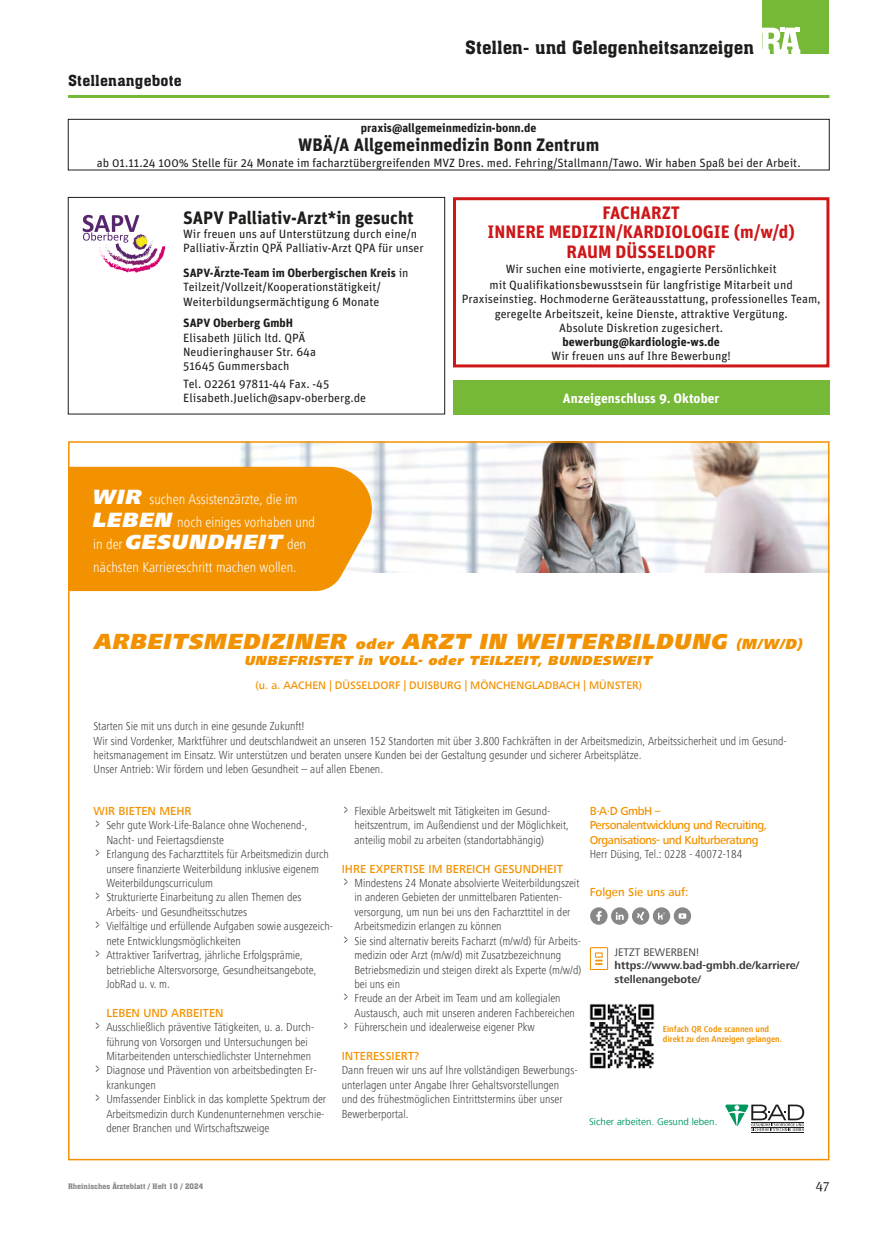
<style>
.page{position:relative;width:872px;height:1234px;background:#fff}
.page>*{position:absolute;margin:0;border:0;box-sizing:border-box;transform-origin:0 0}
.t1{font:italic 900 22.5px "Frutiger Next Com";letter-spacing:.05em;color:#f39200}
.t2{font:italic 900 21.15px "Frutiger Next Com";letter-spacing:.05em;color:#fff}
.t3{font:700 18px "Unit Pro";color:#1d1d1b}
.t4{font:700 18px/19.5px "Unit Pro";color:#cd1719;text-align:center}
.t5{font:18px "Aachen BT";color:#1d1d1b}
.t6{font:15px "Aachen BT";letter-spacing:.01em;color:#1d1d1b}
.t7{font:300 condensed 14.55px/22.5px "Frutiger Next Com";color:#fff}
.t8{font:italic 900 13.5px "Frutiger Next Com";letter-spacing:.05em;color:#f39200}
.t9{font:700 13.5px "Unit Pro";color:#fff}
.t10{font:13.5px "Meta Serif Pro";color:#1d1d1b}
.t11{font:300 condensed 12px/14.4px "Frutiger Next Com";color:#3c3c3b}
.t12{font:12px/14.2px "Unit Pro";color:#1d1d1b}
.t13{font:500 12px "Frutiger Next Com";color:#f39200}
.t14{font:700 12px "Unit Pro";color:#1d1d1b}
.t15{font:500 12px/14.4px "Frutiger Next Com";letter-spacing:-.035em;color:#f39200}
.t16{font:500 11.25px "Frutiger Next Com";color:#f39200}
.t17{font:700 11.25px/13.5px "Frutiger Next Com";color:#3c3c3b}
.t18{font:11.25px "Frutiger Next Com";color:#3c3c3b}
.t19{font:9.9px "Frutiger Next Com";color:#00975f}
.t20{font:700 condensed 9px/10.8px "Frutiger Next Com";color:#f39200}
.t21{font:7.5px "Aachen BT";color:#878787}
.s1{font-weight:700}
.s2{font-weight:900;font-style:italic;font-stretch:normal;font-size:21.15px}
.s3{font-weight:300;font-style:normal;font-stretch:condensed;font-size:14.55px}
.s4{font-size:15px}
</style>
<div class="page">
<div style="left:762px;top:0;width:67px;height:54px;background:#76b837"></div>
<svg style="left:762px;top:28px;width:38px;height:26px"></svg>
<hr style="left:68px;top:95px;width:761px;height:3px;background:#76b837">
<div style="left:68px;top:119px;width:761px;height:51px;border:1px solid #1d1d1b"></div>
<svg style="left:83px;top:215px;width:83px;height:58px"></svg>
<div style="left:68px;top:197px;width:377px;height:217px;border:1px solid #1d1d1b"></div>
<div style="left:453px;top:197px;width:376px;height:170px;border:3px solid #cd1719"></div>
<div style="left:453px;top:380px;width:376px;height:34px;background:#76b837"></div>
<img style="left:240px;top:444px;width:586px;height:128px">
<div style="left:68px;top:466px;width:304px;height:125px;background:#f39200"></div>
<hr style="left:751px;top:1131px;width:52px;height:1px;background:#1d1d1b">
<svg style="left:725px;top:1104px;width:79px;height:26px"></svg>
<div style="left:590px;top:907px;width:17px;height:17px;background:#878787;border-radius:50%"></div>
<svg style="left:596px;top:911px;width:5px;height:9px"></svg>
<svg style="left:611px;top:907px;width:17px;height:17px"></svg>
<svg style="left:616px;top:912px;width:7px;height:7px"></svg>
<div style="left:632px;top:907px;width:17px;height:17px;background:#878787;border-radius:50%"></div>
<svg style="left:637px;top:911px;width:7px;height:9px"></svg>
<div style="left:673px;top:907px;width:18px;height:17px;background:#878787;border-radius:50%"></div>
<svg style="left:678px;top:913px;width:8px;height:5px"></svg>
<div style="left:653px;top:907px;width:17px;height:17px;background:#878787;border-radius:50%"></div>
<svg style="left:658px;top:912px;width:7px;height:7px"></svg>
<img style="left:589px;top:1004px;width:66px;height:65px">
<svg style="left:590px;top:947px;width:18px;height:22px"></svg>
<p class="t6" style="left:68px;top:71px;width:115px">Stellenangebote</p>
<h3 class="t5" style="left:465px;top:36px;width:290px">Stellen- und Gelegenheitsanzeigen</h3>
<p class="t14" style="left:361px;top:119px;width:177px">praxis@allgemeinmedizin-bonn.de</p>
<h3 class="t3" style="left:298px;top:132px;width:302px">WBÄ/A Allgemeinmedizin Bonn Zentrum</h3>
<p class="t12" style="left:97px;top:155px;width:705px">ab 01.11.24 100% Stelle für 24 Monate im facharztübergreifenden MVZ Dres. med. Fehring/Stallmann/Tawo. Wir haben Spaß bei der Arbeit.</p>
<h3 class="t3" style="left:183px;top:204px;width:232px">SAPV Palliativ-Arzt*in gesucht</h3>
<p class="t12" style="left:183px;top:226px;width:242px">Wir freuen uns auf Unterstützung durch eine/n<br>Palliativ-Ärztin QPÄ Palliativ-Arzt QPA für unser</p>
<p class="t12" style="left:183px;top:265px;width:227px"><span class="s1">SAPV-Ärzte-Team im Oberbergischen Kreis</span> in<br>Teilzeit/Vollzeit/Kooperationstätigkeit/<br>Weiterbildungsermächtigung 6 Monate</p>
<p class="t14" style="left:183px;top:314px;width:111px">SAPV Oberberg GmbH</p>
<p class="t12" style="left:183px;top:330px;width:134px">Elisabeth Jülich ltd. QPÄ<br>Neudieringhauser Str. 64a<br>51645 Gummersbach</p>
<p class="t12" style="left:183px;top:375px;width:184px">Tel. 02261 97811-44 Fax. -45<br>Elisabeth.Juelich@sapv-oberberg.de</p>
<p class="t7" style="left:93px;top:488px;width:223px"><span class="s2">WIR</span> suchen Assistenzärzte, die im<br><span class="s2">LEBEN</span> noch einiges vorhaben und</p>
<h2 class="t2" style="left:93px;top:530px;width:214px"><span class="s3">in der</span> GESUNDHEIT <span class="s3">den</span></h2>
<p class="t7" style="left:93px;top:555px;width:205px">nächsten Karriereschritt machen wollen.</p>
<h3 class="t4" style="left:487px;top:201px;width:309px">FACHARZT<br>INNERE MEDIZIN/KARDIOLOGIE (m/w/d)<br>RAUM DÜSSELDORF</h3>
<p class="t12" style="left:489px;top:261px;width:305px;line-height:15.8px;text-align:center">Wir suchen eine motivierte, engagierte Persönlichkeit<br>mit Qualifikationsbewusstsein für langfristige Mitarbeit und</p>
<p class="t12" style="left:462px;top:291px;width:360px;text-align:center">Praxiseinstieg. Hochmoderne Geräteausstattung, professionelles Team, geregelte Arbeitszeit, keine Dienste, attraktive Vergütung.<br>Absolute Diskretion zugesichert.</p>
<p class="t14" style="left:562px;top:333px;width:159px">bewerbung@kardiologie-ws.de</p>
<p class="t12" style="left:551px;top:348px;width:181px">Wir freuen uns auf Ihre Bewerbung!</p>
<p class="t9" style="left:563px;top:388px;width:158px">Anzeigenschluss 9. Oktober</p>
<h1 class="t1" style="left:95px;top:628px;width:710px">ARBEITSMEDIZINER <span class="s4">oder</span> ARZT IN WEITERBILDUNG <span class="s4">(M/W/D)</span></h1>
<p class="t8" style="left:245px;top:652px;width:409px">UNBEFRISTET in VOLL- oder TEILZEIT, BUNDESWEIT</p>
<p class="t16" style="left:256px;top:678px;width:388px">(u. a. AACHEN | DÜSSELDORF | DUISBURG | MÖNCHENGLADBACH | MÜNSTER)</p>
<p class="t11" style="left:94px;top:718px;width:695px">Starten Sie mit uns durch in eine gesunde Zukunft!<br>Wir sind Vordenker, Marktführer und deutschlandweit an unseren 152 Standorten mit über 3.800 Fachkräften in der Arbeitsmedizin, Arbeitssicherheit und im Gesund&shy;heitsmanagement im Einsatz. Wir unterstützen und beraten unsere Kunden bei der Gestaltung gesunder und sicherer Arbeitsplätze.<br>Unser Antrieb: Wir fördern und leben Gesundheit – auf allen Ebenen.</p>
<p class="t13" style="left:94px;top:804px;width:99px">WIR BIETEN MEHR</p>
<p class="t11" style="left:106px;top:818px;width:228px">Sehr gute Work-Life-Balance ohne Wochenend-, Nacht- und Feiertagsdienste<br>Erlangung des Facharzttitels für Arbeitsmedizin durch unsere finanzierte Weiterbildung inklusive eigenem Weiterbildungscurriculum<br>Strukturierte Einarbeitung zu allen Themen des Arbeits- und Gesundheitsschutzes<br>Vielfältige und erfüllende Aufgaben sowie ausgezeich&shy;nete Entwicklungsmöglichkeiten<br>Attraktiver Tarifvertrag, jährliche Erfolgsprämie, betriebliche Altersvorsorge, Gesundheitsangebote, JobRad u. v. m.</p>
<p class="t13" style="left:106px;top:1005px;width:119px">LEBEN UND ARBEITEN</p>
<p class="t11" style="left:106px;top:1019px;width:221px">Ausschließlich präventive Tätigkeiten, u. a. Durch&shy;führung von Vorsorgen und Untersuchungen bei Mitarbeitenden unterschiedlichster Unternehmen Diagnose und Prävention von arbeitsbedingten Er&shy;krankungen<br>Umfassender Einblick in das komplette Spektrum der Arbeitsmedizin durch Kundenunternehmen verschie&shy;dener Branchen und Wirtschaftszweige</p>
<p class="t15" style="left:590px;top:803px;width:179px">B·A·D GmbH –<br>Personalentwicklung und Recruiting,<br>Organisations- und Kulturberatung</p>
<p class="t11" style="left:590px;top:846px;width:154px">Herr Düsing, Tel.: 0228 - 40072-184</p>
<p class="t13" style="left:590px;top:884px;width:100px">Folgen Sie uns auf:</p>
<p class="t11" style="left:354px;top:803px;width:216px">Flexible Arbeitswelt mit Tätigkeiten im Gesund&shy;heitszentrum, im Außendienst und der Möglichkeit, anteilig mobil zu arbeiten (standortabhängig)</p>
<p class="t13" style="left:342px;top:861px;width:223px">IHRE EXPERTISE IM BEREICH GESUNDHEIT</p>
<p class="t11" style="left:354px;top:875px;width:228px">Mindestens 24 Monate absolvierte Weiterbildungszeit in anderen Gebieten der unmittelbaren Patienten&shy;versorgung, um nun bei uns den Facharzttitel in der Arbeitsmedizin erlangen zu können<br>Sie sind alternativ bereits Facharzt (m/w/d) für Arbeits&shy;medizin oder Arzt (m/w/d) mit Zusatzbezeichnung Betriebsmedizin und steigen direkt als Experte (m/w/d) bei uns ein<br>Freude an der Arbeit im Team und am kollegialen Austausch, auch mit unseren anderen Fachbereichen Führerschein und idealerweise eigener Pkw</p>
<p class="t13" style="left:342px;top:1048px;width:79px">INTERESSIERT?</p>
<p class="t11" style="left:342px;top:1062px;width:237px">Dann freuen wir uns auf Ihre vollständigen Bewerbungs&shy;unterlagen unter Angabe Ihrer Gehaltsvorstellungen und des frühestmöglichen Eintrittstermins über unser Bewerberportal.</p>
<p class="t18" style="left:614px;top:945px;width:86px">JETZT BEWERBEN!</p>
<p class="t17" style="left:614px;top:958px;width:186px">https://www.bad-gmbh.de/karriere/ stellenangebote/</p>
<p class="t20" style="left:663px;top:1022px;width:121px">Einfach QR Code scannen und direkt zu den Anzeigen gelangen.</p>
<p class="t19" style="left:589px;top:1115px;width:130px">Sicher arbeiten. Gesund leben.</p>
<p class="t21" style="left:68px;top:1181px;width:137px">Rheinisches Ärzteblatt / Heft 10 / 2024</p>
<p class="t10" style="left:816px;top:1174px;width:15px">47</p>
</div>
